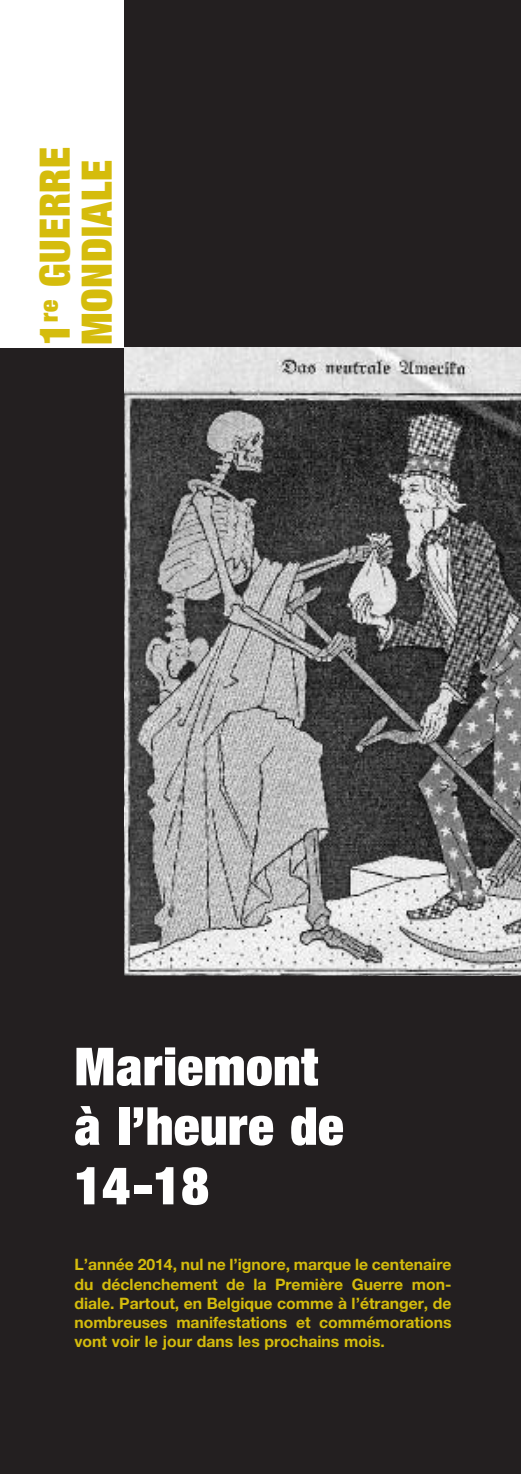
<style>
.page{position:relative;width:521px;height:1474px;background:#fff}
.page>*{position:absolute;margin:0;border:0;box-sizing:border-box;transform-origin:0 0}
.t1{font:900 expanded 52.5px/59.5px "Helvetica Neue";letter-spacing:.015em;color:#fff}
.t2{font:900 expanded 42px/42px "Helvetica Neue";letter-spacing:.015em;color:#d5bc0c}
.t3{font:700 15.75px/19.2px "Helvetica Neue";color:#d5bc0c;text-align:justify}
</style>
<div class="page">
<div style="left:0;top:0;width:521px;height:1473px;background:#231f20"></div>
<div style="left:0;top:0;width:124px;height:347px;background:#fff"></div>
<img style="left:124px;top:347px;width:397px;height:628px">
<h2 class="t2" style="left:37px;top:345px;width:199px;rotate:-90deg">1<sup>re</sup> GUERRE<br>MONDIALE</h2>
<h1 class="t1" style="left:74px;top:1041px;width:270px">Mariemont à l’heure de<br>14-18</h1>
<p class="t3" style="left:74px;top:1256px;width:379px">L’année 2014, nul ne l’ignore, marque le centenaire du déclenchement de la Première Guerre mon&shy;diale. Partout, en Belgique comme à l’étranger, de nombreuses manifestations et commémorations vont voir le jour dans les prochains mois.</p>
</div>
